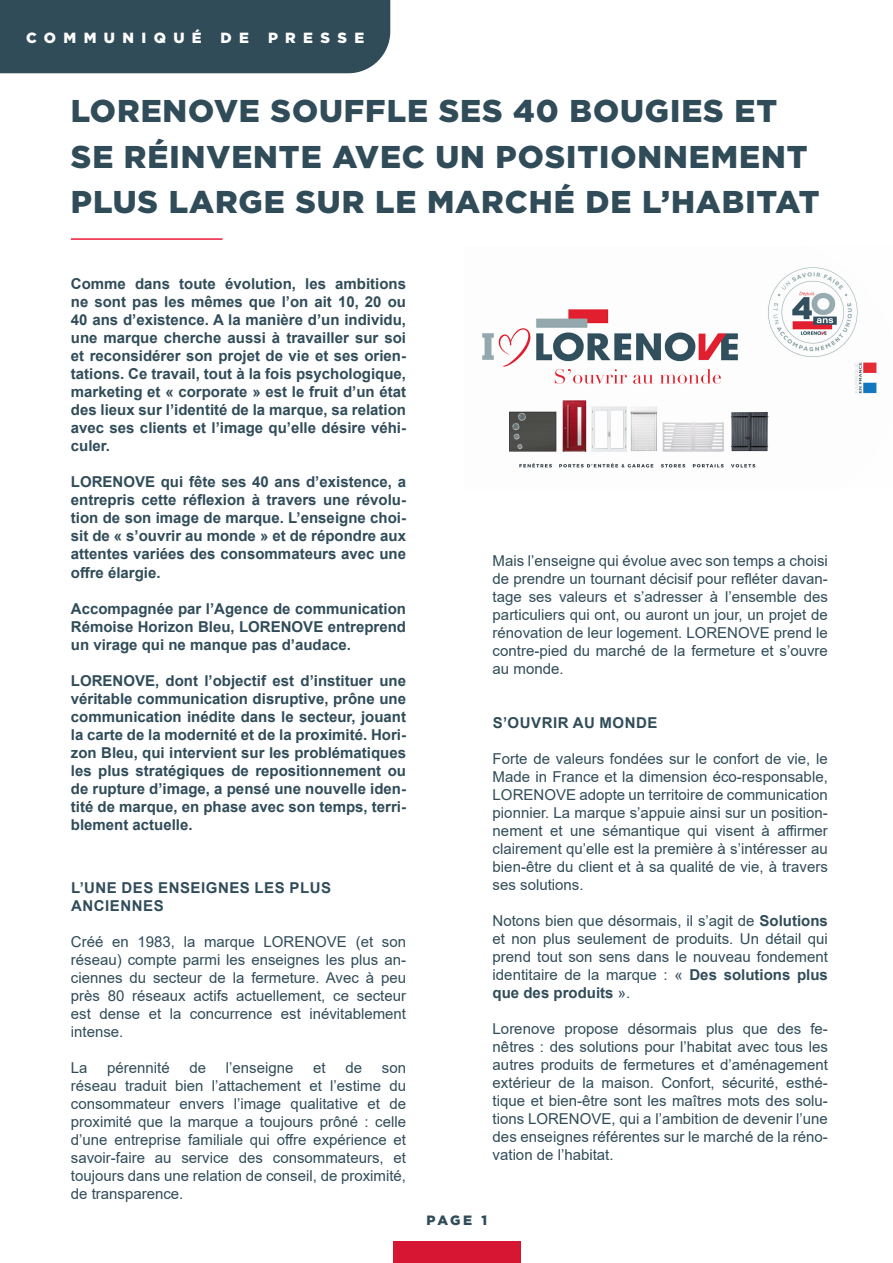
<style>
.page{position:relative;width:893px;height:1263px;background:#fff}
.page>*{position:absolute;margin:0;border:0;box-sizing:border-box;transform-origin:0 0}
.t1{font:900 31.5px/45px "Gotham";letter-spacing:.03em;color:#304c59}
.t2{font:15px/18px "Arial";color:#304c59;text-align:justify}
.t3{font:700 15px/18px "Arial";color:#304c59;text-align:justify}
.t4{font:700 15px "Arial";letter-spacing:.035em;color:#304c59}
.t5{font:900 14.7px "Gotham";letter-spacing:.5em;color:#fff}
.BODY{font:900 13.5px "Gotham";color:#304c59}
.s1{font-weight:700}
</style>
<div class="page">
<img style="left:482px;top:267px;width:395px;height:201px">
<div style="left:0;top:0;width:390px;height:73px;background:#304c59"></div>
<hr style="left:71px;top:238px;width:152px;height:2px;background:#ed1a3a">
<div style="left:393px;top:1242px;width:128px;height:21px;background:#d71634"></div>
<p class="t5" style="left:26px;top:29px;width:177px">COMMUNIQUÉ</p>
<p class="t5" style="left:221px;top:29px;width:30px">D E</p>
<p class="t5" style="left:268px;top:29px;width:98px">PRESSE</p>
<p class="t1" style="left:71px;top:88px;width:750px">LORENOVE SOUFFLE SES 40 BOUGIES ET<br>SE RÉINVENTE AVEC UN POSITIONNEMENT<br>PLUS LARGE SUR LE MARCHÉ DE L’HABITAT</p>
<p class="t3" style="left:71px;top:275px;width:337px">Comme dans toute évolution, les ambitions ne sont pas les mêmes que l’on ait 10, 20 ou 40 ans d’existence. A la manière d’un individu, une marque cherche aussi à travailler sur soi et reconsidérer son projet de vie et ses orien&shy;tations. Ce travail, tout à la fois psychologique, marketing et « corporate » est le fruit d’un état des lieux sur l’identité de la marque, sa relation avec ses clients et l’image qu’elle désire véhi&shy;culer.</p>
<p class="t3" style="left:71px;top:473px;width:337px">LORENOVE qui fête ses 40 ans d’existence, a entrepris cette réflexion à travers une révolu&shy;tion de son image de marque. L’enseigne choi&shy;sit de « s’ouvrir au monde » et de répondre aux attentes variées des consommateurs avec une offre élargie.</p>
<p class="t3" style="left:71px;top:599px;width:337px">Accompagnée par l’Agence de communication Rémoise Horizon Bleu, LORENOVE entreprend un virage qui ne manque pas d’audace.</p>
<p class="t3" style="left:71px;top:671px;width:337px">LORENOVE, dont l’objectif est d’instituer une véritable communication disruptive, prône une communication inédite dans le secteur, jouant la carte de la modernité et de la proximité. Hori&shy;zon Bleu, qui intervient sur les problématiques les plus stratégiques de repositionnement ou de rupture d’image, a pensé une nouvelle iden&shy;tité de marque, en phase avec son temps, terri&shy;blement actuelle.</p>
<p class="t4" style="left:71px;top:877px;width:261px">L’UNE DES ENSEIGNES LES PLUS</p>
<p class="t4" style="left:71px;top:895px;width:94px">ANCIENNES</p>
<p class="t2" style="left:71px;top:932px;width:337px">Créé en 1983, la marque LORENOVE (et son réseau) compte parmi les enseignes les plus an&shy;ciennes du secteur de la fermeture. Avec à peu près 80 réseaux actifs actuellement, ce secteur est dense et la concurrence est inévitablement intense.</p>
<p class="t2" style="left:71px;top:1058px;width:18px">La</p>
<p class="t2" style="left:107px;top:1058px;width:64px">pérennité</p>
<p class="t2" style="left:190px;top:1058px;width:18px">de</p>
<p class="t2" style="left:226px;top:1058px;width:69px">l’enseigne</p>
<p class="t2" style="left:313px;top:1058px;width:14px">et</p>
<p class="t2" style="left:345px;top:1058px;width:18px">de</p>
<p class="t2" style="left:71px;top:1058px;width:337px;text-indent:311px">son réseau traduit bien l’attachement et l’estime du consommateur envers l’image qualitative et de proximité que la marque a toujours prôné : celle d’une entreprise familiale qui offre expérience et savoir-faire au service des consommateurs, et toujours dans une relation de conseil, de proximité, de transparence.</p>
<p class="t2" style="left:493px;top:551px;width:337px">Mais l’enseigne qui évolue avec son temps a choisi de prendre un tournant décisif pour refléter davan&shy;tage ses valeurs et s’adresser à l’ensemble des particuliers qui ont, ou auront un jour, un projet de rénovation de leur logement. LORENOVE prend le contre-pied du marché de la fermeture et s’ouvre au monde.</p>
<p class="t4" style="left:493px;top:712px;width:166px">S’OUVRIR AU MONDE</p>
<p class="t2" style="left:493px;top:749px;width:337px">Forte de valeurs fondées sur le confort de vie, le Made in France et la dimension éco-responsable, LORENOVE adopte un territoire de communication pionnier. La marque s’appuie ainsi sur un position&shy;nement et une sémantique qui visent à affirmer clairement qu’elle est la première à s’intéresser au bien-être du client et à sa qualité de vie, à travers ses solutions.</p>
<p class="t2" style="left:493px;top:911px;width:337px">Notons bien que désormais, il s’agit de <span class="s1">Solutions </span>et non plus seulement de produits. Un détail qui prend tout son sens dans le nouveau fondement identitaire de la marque : « <span class="s1">Des solutions plus que des produits</span> ».</p>
<p class="t2" style="left:493px;top:1019px;width:337px">Lorenove propose désormais plus que des fe&shy;nêtres : des solutions pour l’habitat avec tous les autres produits de fermetures et d’aménagement extérieur de la maison. Confort, sécurité, esthé&shy;tique et bien-être sont les maîtres mots des solu&shy;tions LORENOVE, qui a l’ambition de devenir l’une des enseignes référentes sur le marché de la réno&shy;vation de l’habitat.</p>
<p class="BODY" style="left:427px;top:1212px;width:62px">PAGE 1</p>
</div>
